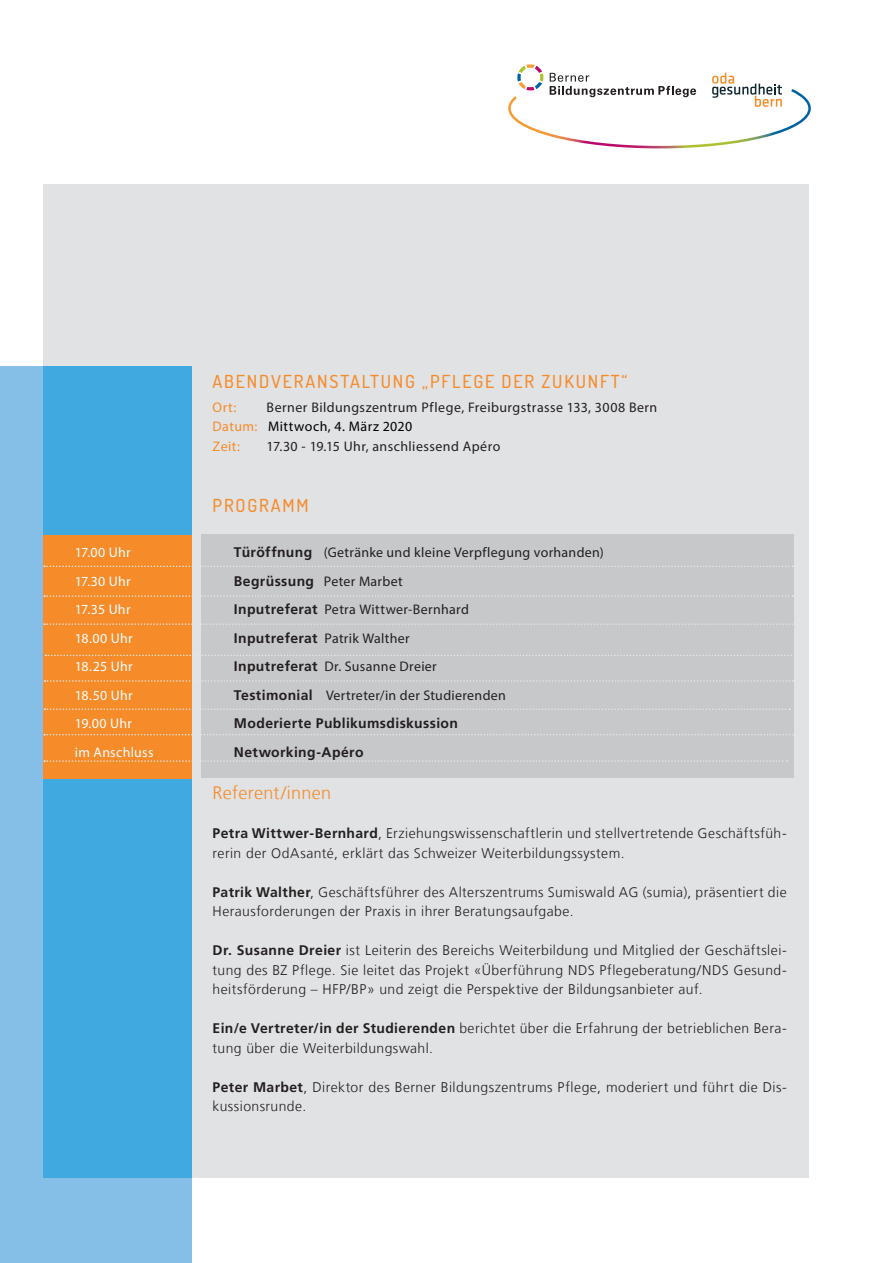
<style>
.page{position:relative;width:893px;height:1263px;background:#fff}
.page>*{position:absolute;margin:0;border:0;box-sizing:border-box;transform-origin:0 0}
.t1{font:500 18px "Dosis";letter-spacing:.1em;color:#f68b29}
.t2{font:300 18px "Frutiger LT Com";letter-spacing:.02em;color:#f68b29}
.t3{font:300 13.95px/19.5px "Frutiger LT Com";letter-spacing:.03em;color:#231f20}
.t4{font:13.95px/19.5px "Myriad Pro";letter-spacing:.025em;color:#231f20}
.t5{font:13.95px "Myriad Pro";letter-spacing:.02em;color:#fff}
.t6{font:700 13.95px "Frutiger LT Com";letter-spacing:.025em;color:#231f20}
.t7{font:13.95px "Myriad Pro";color:#f68b29}
.s1{color:#f68b29}
.s2{color:#000}
.s3{font-family:"Frutiger LT Com";font-weight:700}
.s4{font-weight:700}
</style>
<div class="page">
<div style="left:0;top:367px;width:192px;height:896px;background:#85bfe8"></div>
<div style="left:43px;top:184px;width:765px;height:994px;background:#e1e2e4"></div>
<div style="left:43px;top:367px;width:149px;height:811px;background:#40a9df"></div>
<svg style="left:508px;top:64px;width:303px;height:84px"></svg>
<div style="left:202px;top:534px;width:592px;height:244px;background:#c7c8ca"></div>
<div style="left:43px;top:535px;width:149px;height:243px;background:#f68b29"></div>
<svg style="left:44px;top:566px;width:750px;height:1px"></svg>
<svg style="left:44px;top:595px;width:749px;height:2px"></svg>
<svg style="left:44px;top:623px;width:749px;height:2px"></svg>
<svg style="left:44px;top:680px;width:750px;height:2px"></svg>
<svg style="left:44px;top:708px;width:746px;height:2px"></svg>
<svg style="left:45px;top:655px;width:747px;height:1px"></svg>
<svg style="left:44px;top:734px;width:750px;height:1px"></svg>
<svg style="left:44px;top:760px;width:744px;height:2px"></svg>
<p class="t1" style="left:213px;top:370px;width:416px">ABENDVERANSTALTUNG „PFLEGE DER ZUKUNFT“</p>
<p class="t4" style="left:213px;top:397px;width:446px;text-indent:54px">Berner Bildungszentrum Pflege, Freiburgstrasse 133, 3008 Bern<br><span class="s1">Datum:</span> <span class="s2">Mittwoch, 4. März 2020<br></span><span class="s1">Zeit:</span></p>
<p class="t7" style="left:213px;top:399px;width:25px">Ort:</p>
<p class="t4" style="left:267px;top:436px;width:235px">17.30 - 19.15 Uhr, anschliessend Apéro</p>
<p class="t1" style="left:213px;top:493px;width:97px">PROGRAMM</p>
<p class="t5" style="left:75px;top:544px;width:58px">17.00 Uhr</p>
<p class="t4" style="left:234px;top:543px;width:371px"><span class="s3">Türöffnung</span> (Getränke und kleine Verpflegung vorhanden)</p>
<p class="t5" style="left:75px;top:572px;width:58px">17.30 Uhr</p>
<p class="t4" style="left:234px;top:571px;width:171px"><span class="s3">Begrüssung</span> Peter Marbet</p>
<p class="t5" style="left:75px;top:601px;width:57px">17.35 Uhr</p>
<p class="t4" style="left:234px;top:600px;width:237px"><span class="s3">Inputreferat</span> Petra Wittwer-Bernhard</p>
<p class="t5" style="left:75px;top:629px;width:59px">18.00 Uhr</p>
<p class="t4" style="left:234px;top:628px;width:177px"><span class="s3">Inputreferat</span> Patrik Walther</p>
<p class="t5" style="left:75px;top:658px;width:59px">18.25 Uhr</p>
<p class="t4" style="left:234px;top:657px;width:205px"><span class="s3">Inputreferat</span> Dr. Susanne Dreier</p>
<p class="t5" style="left:75px;top:686px;width:59px">18.50 Uhr</p>
<p class="t4" style="left:234px;top:685px;width:274px"><span class="s3">Testimonial</span> Vertreter/in der Studierenden</p>
<p class="t5" style="left:75px;top:715px;width:59px">19.00 Uhr</p>
<p class="t6" style="left:234px;top:715px;width:226px">Moderierte Publikumsdiskussion</p>
<p class="t5" style="left:75px;top:743px;width:80px">im Anschluss</p>
<p class="t6" style="left:234px;top:744px;width:131px">Networking-Apéro</p>
<p class="t2" style="left:213px;top:783px;width:120px">Referent/innen</p>
<p class="t3" style="left:213px;top:824px;width:576px"><span class="s4">Petra Wittwer-Bernhard</span>, Erziehungswissenschaftlerin und stellvertretende Geschäftsfüh&shy;rerin der OdAsanté, erklärt das Schweizer Weiterbildungssystem.</p>
<p class="t3" style="left:213px;top:882px;width:575px"><span class="s4">Patrik Walther</span>, Geschäftsführer des Alterszentrums Sumiswald AG (sumia), präsentiert die<br>Herausforderungen der Praxis in ihrer Beratungsaufgabe.</p>
<p class="t3" style="left:213px;top:941px;width:576px;text-align:justify"><span class="s4">Dr. Susanne Dreier</span> ist Leiterin des Bereichs Weiterbildung und Mitglied der Geschäftslei&shy;tung des BZ Pflege. Sie leitet das Projekt «Überführung NDS Pflegeberatung/NDS Gesund&shy;heitsförderung – HFP/BP» und zeigt die Perspektive der Bildungsanbieter auf.</p>
<p class="t3" style="left:213px;top:1019px;width:576px"><span class="s4">Ein/e Vertreter/in der Studierenden</span> berichtet über die Erfahrung der betrieblichen Bera&shy;tung über die Weiterbildungswahl.</p>
<p class="t3" style="left:213px;top:1077px;width:576px"><span class="s4">Peter Marbet</span>, Direktor des Berner Bildungszentrums Pflege, moderiert und führt die Dis&shy;kussionsrunde.</p>
</div>
